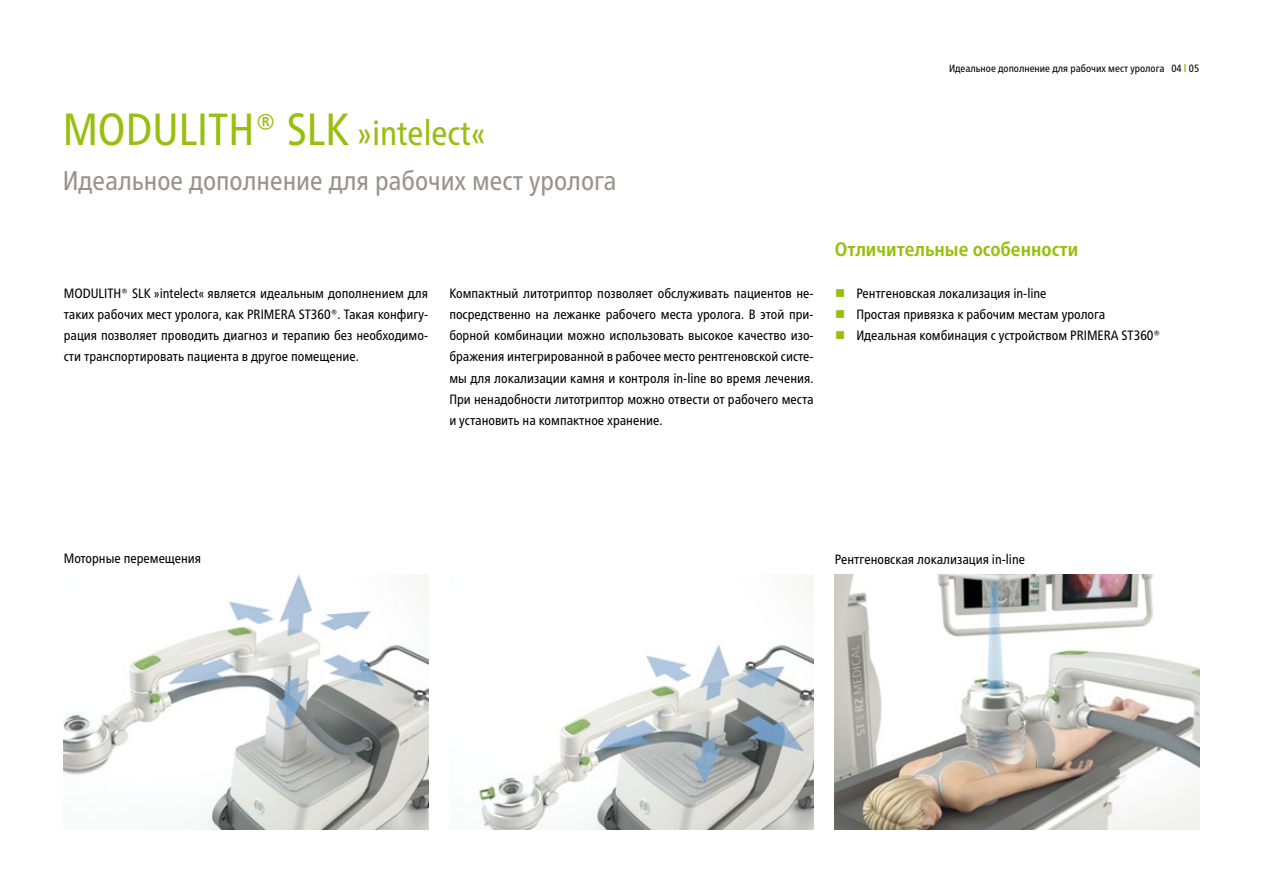
<style>
.page{position:relative;width:1263px;height:893px;background:#fff}
.page>*{position:absolute;margin:0;border:0;box-sizing:border-box;transform-origin:0 0}
.t1{font:condensed 45px "Frutiger Neue LTCYR";color:#97bf0d}
.t2{font:condensed 27px "Frutiger Neue LTCYR";color:#9a938a}
.t3{font:700 condensed 19.5px "Frutiger Neue LTCYR";color:#97bf0d}
.t4{font:condensed 13.5px/21.3px "Frutiger Neue LTCYR";color:#000;text-align:justify}
.t5{font:condensed 10.5px "Frutiger Neue LTCYR";color:#000}
.s1{font-size:34.5px}
.s2{font-weight:700;color:#97bf0d}
.s3{color:#97bf0d}
</style>
<div class="page">
<img style="left:835px;top:574px;width:364px;height:255px">
<img style="left:474px;top:574px;width:340px;height:255px">
<img style="left:64px;top:574px;width:364px;height:255px">
<h1 class="t1" style="left:63px;top:103px;width:425px">MODULITH® SLK <span class="s1">»intelect«</span></h1>
<h2 class="t2" style="left:63px;top:165px;width:555px">Идеальное дополнение для рабочих мест уролога</h2>
<p class="t4" style="left:64px;top:282px;width:366px">MODULITH® SLK »intelect« является идеальным дополнением для таких рабочих мест уролога, как PRIMERA ST360®. Такая конфигу&shy;рация позволяет проводить диагноз и терапию без необходимо&shy;сти транспортировать пациента в другое помещение.</p>
<p class="t4" style="left:449px;top:282px;width:366px">Компактный литотриптор позволяет обслуживать пациентов не&shy;посредственно на лежанке рабочего места уролога. В этой при&shy;борной комбинации можно использовать высокое качество изо&shy;бражения интегрированной в рабочее место рентгеновской систе&shy;мы для локализации камня и контроля in-line во время лечения.<br>При ненадобности литотриптор можно отвести от рабочего места и установить на компактное хранение.</p>
<p class="t5" style="left:949px;top:62px;width:252px">Идеальное дополнение для рабочих мест уролога 04 <span class="s2">l</span> 05</p>
<h3 class="t3" style="left:835px;top:237px;width:245px">Отличительные особенности</h3>
<p class="t4" style="left:835px;top:282px;width:213px"><span class="s3">■</span> Рентгеновская локализация in-line</p>
<p class="t4" style="left:835px;top:303px;width:272px"><span class="s3">■</span> Простая привязка к рабочим местам уролога</p>
<p class="t4" style="left:835px;top:325px;width:327px"><span class="s3">■</span> Идеальная комбинация с устройством PRIMERA ST360®</p>
<p class="t4" style="left:64px;top:548px;width:139px">Моторные перемещения</p>
<p class="t4" style="left:835px;top:548px;width:192px">Рентгеновская локализация in-line</p>
</div>
